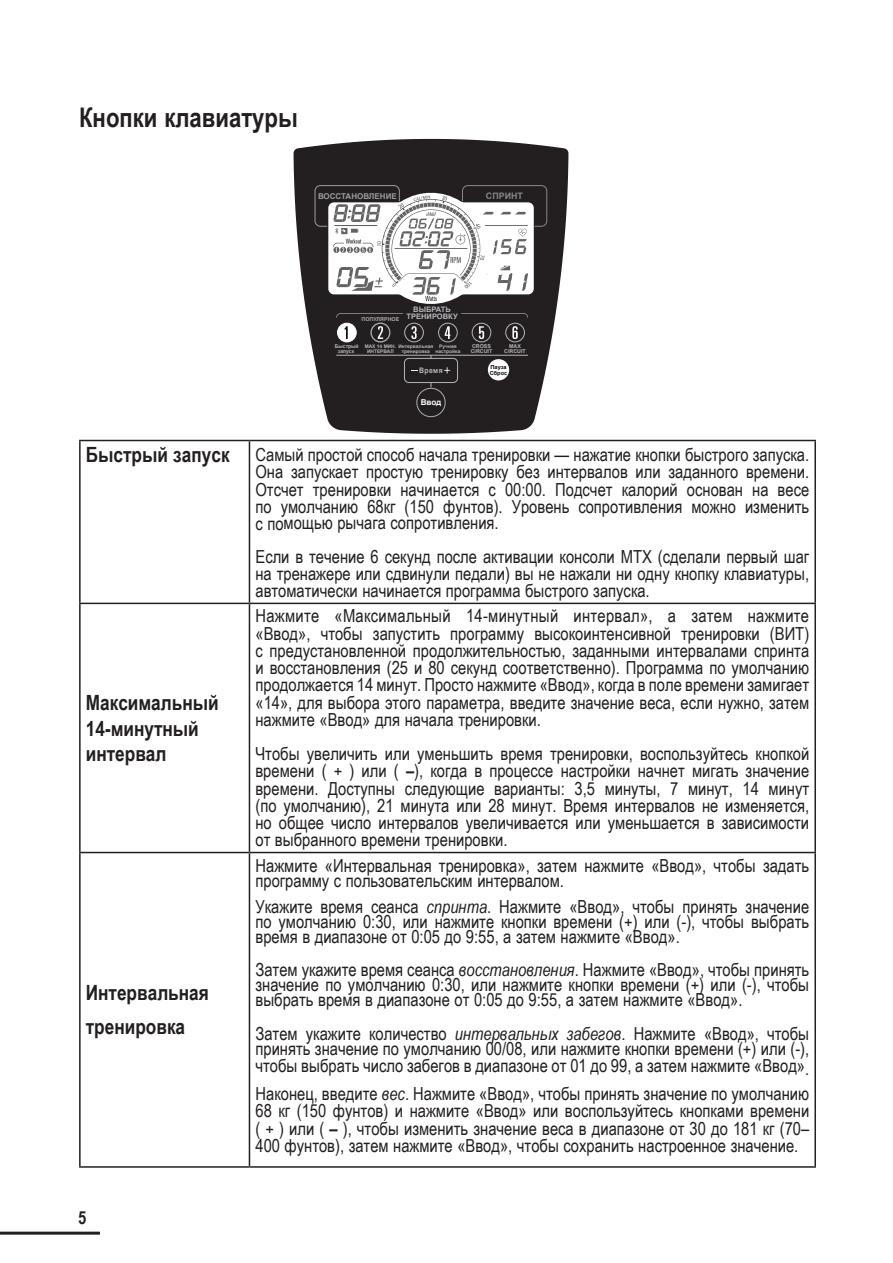
<style>
.page{position:relative;width:893px;height:1263px;background:#fff}
.page>*{position:absolute;margin:0;border:0;box-sizing:border-box;transform-origin:0 0}
.t1{font:700 27px "Arial Narrow";color:#231f20}
.t2{font:700 21px/25.3px "Arial Narrow";color:#231f20}
.t3{font:18px/17.2px "Arial Narrow";color:#231f20;text-align:justify}
.t4{font:700 18px "Arial Narrow";color:#231f20}
.t5{font:700 8.85px "Arial";color:#85878a}
.t6{font:700 8.1px "Arial";color:#fff}
.t7{font:700 7.95px "Arial";color:#9b9ca0}
.t8{font:700 7.5px/6.6px "Arial";color:#b5b6b9;text-align:center}
.t9{font:700 7.5px "Arial";color:#b5b6b9;scale:.9 1}
.t10{font:700 5.55px/6px "Arial";letter-spacing:-.005em;color:#040503}
.t11{font:700 5.4px/4.7px "Arial";color:#b5b6b9;text-align:center}
.t12{font:700 5.4px/4.7px "Arial";color:#b5b6b9;text-align:center;scale:.95 1}
.t13{font:700 5.4px "Arial";color:#a9aaae}
.t14{font:700 4.95px/4.7px "Arial";color:#b5b6b9;text-align:center}
.s1{font-weight:700;font-size:21px}
.s2{font-weight:700}
.s3{font-style:italic}
</style>
<div class="page">
<hr style="left:0;top:1232px;width:100px;height:3px;background:#231f20">
<hr style="left:79px;top:440px;width:170px;height:1px;background:#231f20">
<hr style="left:79px;top:441px;width:2px;height:162px;background:#231f20">
<hr style="left:249px;top:440px;width:567px;height:1px;background:#231f20">
<hr style="left:249px;top:441px;width:1px;height:162px;background:#231f20">
<hr style="left:814px;top:441px;width:2px;height:162px;background:#231f20">
<hr style="left:79px;top:603px;width:170px;height:1px;background:#231f20">
<hr style="left:79px;top:604px;width:2px;height:248px;background:#231f20">
<hr style="left:249px;top:603px;width:567px;height:1px;background:#231f20">
<hr style="left:249px;top:604px;width:1px;height:248px;background:#231f20">
<hr style="left:814px;top:604px;width:2px;height:248px;background:#231f20">
<hr style="left:79px;top:852px;width:170px;height:1px;background:#231f20">
<hr style="left:79px;top:853px;width:2px;height:313px;background:#231f20">
<hr style="left:249px;top:852px;width:567px;height:1px;background:#231f20">
<hr style="left:249px;top:853px;width:1px;height:313px;background:#231f20">
<hr style="left:814px;top:853px;width:2px;height:313px;background:#231f20">
<hr style="left:79px;top:1166px;width:170px;height:2px;background:#231f20">
<hr style="left:249px;top:1166px;width:567px;height:2px;background:#231f20">
<svg style="left:294px;top:139px;width:274px;height:295px;fill:#231f20"></svg>
<div style="left:416px;top:388px;width:30px;height:29px;border:1px solid #acadb1;border-radius:50%"></div>
<div style="left:404px;top:358px;width:54px;height:25px;border:1px solid #b5b6b9;border-radius:4px"></div>
<svg style="left:444px;top:367px;width:6px;height:6px"></svg>
<div style="left:338px;top:323px;width:18px;height:19px;background:#fff;border-radius:50%"></div>
<div style="left:337px;top:323px;width:19px;height:19px;border:1px solid #fff;border-radius:50%"></div>
<svg style="left:345px;top:326px;width:3px;height:13px"></svg>
<div style="left:370px;top:322px;width:20px;height:21px;border:1px solid #a9aaae;border-radius:50%"></div>
<svg style="left:378px;top:326px;width:5px;height:13px"></svg>
<div style="left:404px;top:323px;width:20px;height:19px;border:1px solid #b5b6b9;border-radius:50%"></div>
<svg style="left:411px;top:326px;width:6px;height:13px"></svg>
<div style="left:438px;top:323px;width:20px;height:19px;border:1px solid #b5b6b9;border-radius:50%"></div>
<svg style="left:445px;top:326px;width:5px;height:13px"></svg>
<div style="left:472px;top:323px;width:19px;height:19px;border:1px solid #b5b6b9;border-radius:50%"></div>
<svg style="left:479px;top:326px;width:5px;height:13px"></svg>
<div style="left:505px;top:323px;width:20px;height:19px;border:1px solid #b5b6b9;border-radius:50%"></div>
<svg style="left:512px;top:326px;width:6px;height:13px"></svg>
<hr style="left:336px;top:355px;width:192px;height:1px;background:#b5b6b9">
<svg style="left:336px;top:313px;width:67px;height:5px"></svg>
<svg style="left:461px;top:313px;width:67px;height:5px"></svg>
<div style="left:488px;top:359px;width:21px;height:21px;background:#fff;border-radius:50%"></div>
<svg style="left:314px;top:185px;width:234px;height:122px"></svg>
<h1 class="t1" style="left:79px;top:98px;width:220px">Кнопки клавиатуры</h1>
<p class="t7" style="left:318px;top:190px;width:80px">ВОССТАНОВЛЕНИЕ</p>
<p class="t5" style="left:486px;top:190px;width:38px">СПРИНТ</p>
<p class="t8" style="left:406px;top:306px;width:53px">ВЫБРАТЬ<br>ТРЕНИРОВКУ</p>
<p class="t13" style="left:362px;top:316px;width:39px">ПОПУЛЯРНОЕ</p>
<p class="t12" style="left:335px;top:344px;width:27px">Быстрый запуск</p>
<p class="t14" style="left:402px;top:344px;width:33px;text-align:left;text-indent:-37px">MAX 14 МИН. Интервальная тренировка</p>
<p class="t14" style="left:435px;top:344px;width:26px">Ручная настройка</p>
<p class="t14" style="left:367px;top:349px;width:28px">ИНТЕРВАЛ</p>
<p class="t9" style="left:419px;top:365px;width:27px">Время</p>
<p class="t6" style="left:421px;top:397px;width:22px">Ввод</p>
<p class="t11" style="left:471px;top:344px;width:23px;text-align:left">CROSS<br>CiRCUIT</p>
<p class="t11" style="left:504px;top:344px;width:23px">MAX<br>CiRCUIT</p>
<p class="t10" style="left:490px;top:364px;width:19px">Пауза<br>Сброс</p>
<p class="t3" style="left:255px;top:446px;width:555px;line-height:16.8px;text-indent:-170px"><span class="s1">Быстрый запуск</span> Самый простой способ начала тренировки — нажатие кнопки быстрого запуска.<br>Она запускает простую тренировку без интервалов или заданного времени.<br>Отсчет тренировки начинается с 00:00. Подсчет калорий основан на весе по умолчанию 68кг (150 фунтов). Уровень сопротивления можно изменить с помощью рычага сопротивления.</p>
<p class="t3" style="left:255px;top:547px;width:555px">Если в течение 6 секунд после активации консоли MTX (сделали первый шаг на тренажере или сдвинули педали) вы не нажали ни одну кнопку клавиатуры, автоматически начинается программа быстрого запуска.</p>
<p class="t2" style="left:86px;top:689px;width:134px">Максимальный<br>14-минутный интервал</p>
<p class="t2" style="left:86px;top:975px;width:125px;line-height:33.8px">Интервальная тренировка</p>
<p class="t4" style="left:78px;top:1204px;width:10px">5</p>
<p class="t3" style="left:255px;top:607px;width:555px">Нажмите «Максимальный 14-минутный интервал», а затем нажмите «Ввод», чтобы запустить программу высокоинтенсивной тренировки (ВИТ) с предустановленной продолжительностью, заданными интервалами спринта и восстановления (25 и 80 секунд соответственно). Программа по умолчанию продолжается 14 минут. Просто нажмите «Ввод», когда в поле времени замигает «14», для выбора этого параметра, введите значение веса, если нужно, затем нажмите «Ввод» для начала тренировки.</p>
<p class="t3" style="left:255px;top:744px;width:555px">Чтобы увеличить или уменьшить время тренировки, воспользуйтесь кнопкой времени ( + ) или ( <span class="s2">–</span>), когда в процессе настройки начнет мигать значение времени. Доступны следующие варианты: 3,5 минуты, 7 минут, 14 минут (по умолчанию), 21 минута или 28 минут. Время интервалов не изменяется, но общее число интервалов увеличивается или уменьшается в зависимости от выбранного времени тренировки.</p>
<p class="t3" style="left:255px;top:857px;width:555px;line-height:15px">Нажмите «Интервальная тренировка», затем нажмите «Ввод», чтобы задать программу с пользовательским интервалом.</p>
<p class="t3" style="left:255px;top:898px;width:555px;line-height:15px">Укажите время сеанса <span class="s3">спринта</span>. Нажмите «Ввод», чтобы принять значение по умолчанию 0:30, или нажмите кнопки времени (+) или (-), чтобы выбрать время в диапазоне от 0:05 до 9:55, а затем нажмите «Ввод».</p>
<p class="t3" style="left:255px;top:962px;width:555px;line-height:15px">Затем укажите время сеанса <span class="s3">восстановления</span>. Нажмите «Ввод», чтобы принять значение по умолчанию 0:30, или нажмите кнопки времени (+) или (-), чтобы выбрать время в диапазоне от 0:05 до 9:55, а затем нажмите «Ввод».</p>
<p class="t3" style="left:255px;top:1025px;width:555px;line-height:15px">Затем укажите количество <span class="s3">интервальных забегов</span>. Нажмите «Ввод», чтобы принять значение по умолчанию 00/08, или нажмите кнопки времени (+) или (-),</p>
<p class="t3" style="left:255px;top:1051px;width:555px;line-height:28.2px">чтобы выбрать число забегов в диапазоне от 01 до 99, а затем нажмите «Ввод».<br>Наконец, введите <span class="s3">вес</span>. Нажмите «Ввод», чтобы принять значение по умолчанию</p>
<p class="t3" style="left:255px;top:1102px;width:555px">68 кг (150 фунтов) и нажмите «Ввод» или воспользуйтесь кнопками времени ( + ) или ( <span class="s2">–</span> ), чтобы изменить значение веса в диапазоне от 30 до 181 кг (70– 400 фунтов), затем нажмите «Ввод», чтобы сохранить настроенное значение.</p>
</div>
